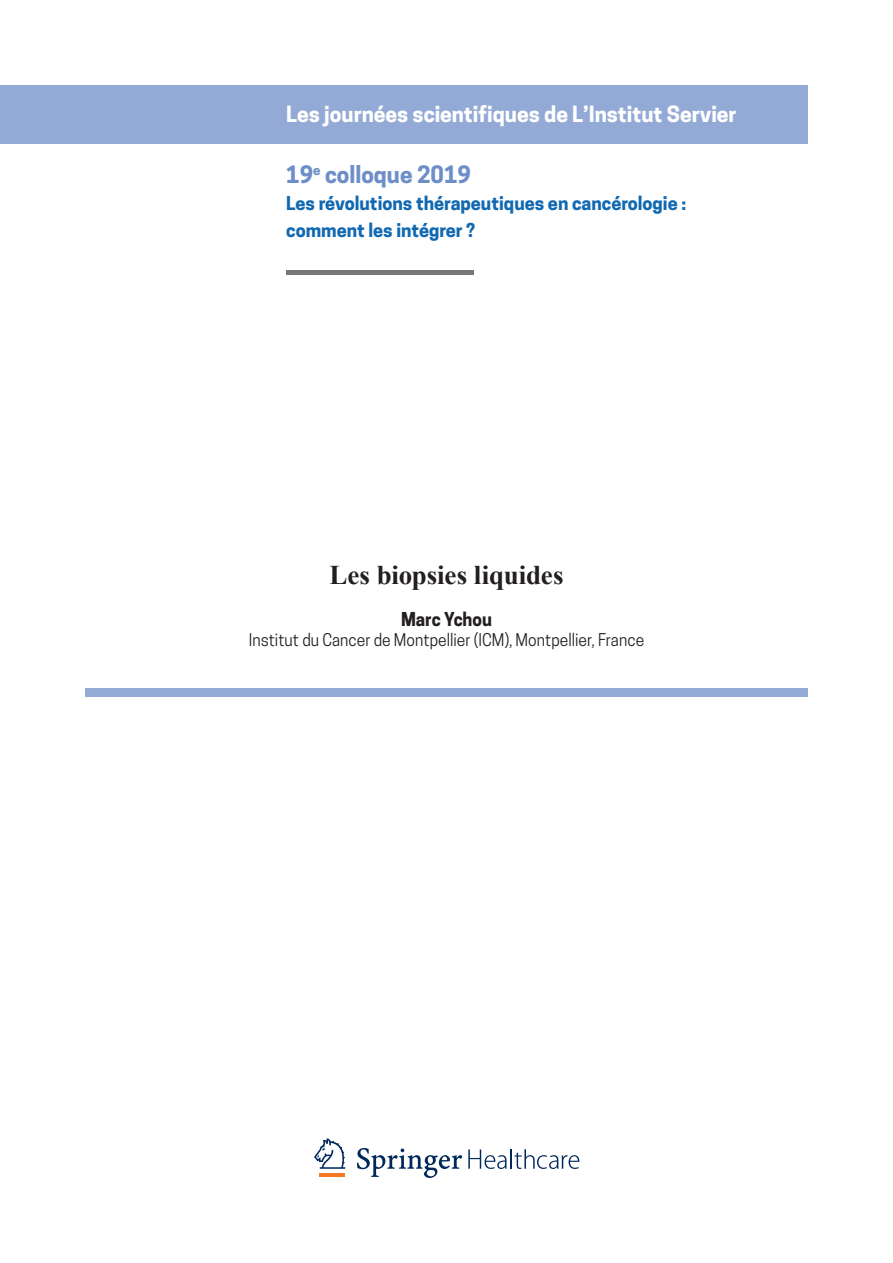
<style>
.page{position:relative;width:893px;height:1263px;background:#fff}
.page>*{position:absolute;margin:0;border:0;box-sizing:border-box;transform-origin:0 0}
.t1{font:700 27px "Times New Roman";letter-spacing:-.005em;color:#231f20}
.t2{font:700 22.5px "Cooper Hewitt";color:#6d8ec7}
.t3{font:700 21px "Cooper Hewitt";color:#fff}
.t4{font:700 18px "Cooper Hewitt";color:#1169b2}
.t5{font:700 18px "Cooper Hewitt";color:#231f20;scale:.95 1}
.t6{font:16.5px "Cooper Hewitt";color:#231f20;scale:.95 1}
</style>
<div class="page">
<div style="left:85px;top:688px;width:723px;height:9px;background:#94aad6"></div>
<svg style="left:314px;top:1138px;width:31px;height:31px"></svg>
<hr style="left:320px;top:1173px;width:25px;height:4px;background:#f47921">
<svg style="left:357px;top:1148px;width:105px;height:30px"></svg>
<svg style="left:468px;top:1149px;width:39px;height:20px"></svg>
<hr style="left:510px;top:1149px;width:2px;height:20px;background:#00285b">
<svg style="left:514px;top:1149px;width:65px;height:20px"></svg>
<div style="left:0;top:85px;width:808px;height:59px;background:#94aad6"></div>
<hr style="left:286px;top:270px;width:188px;height:4px;background:#76787b">
<p class="t3" style="left:286px;top:102px;width:452px">Les journées scientifiques de L’Institut Servier</p>
<p class="t2" style="left:286px;top:161px;width:186px">19<sup>e</sup> colloque 2019</p>
<p class="t4" style="left:286px;top:192px;width:401px">Les révolutions thérapeutiques en cancérologie :</p>
<p class="t4" style="left:286px;top:219px;width:190px">comment les intégrer ?</p>
<p class="t1" style="left:329px;top:557px;width:236px">Les biopsies liquides</p>
<p class="t5" style="left:401px;top:609px;width:97px">Marc Ychou</p>
<p class="t6" style="left:249px;top:630px;width:418px">Institut du Cancer de Montpellier (ICM), Montpellier, France</p>
</div>
